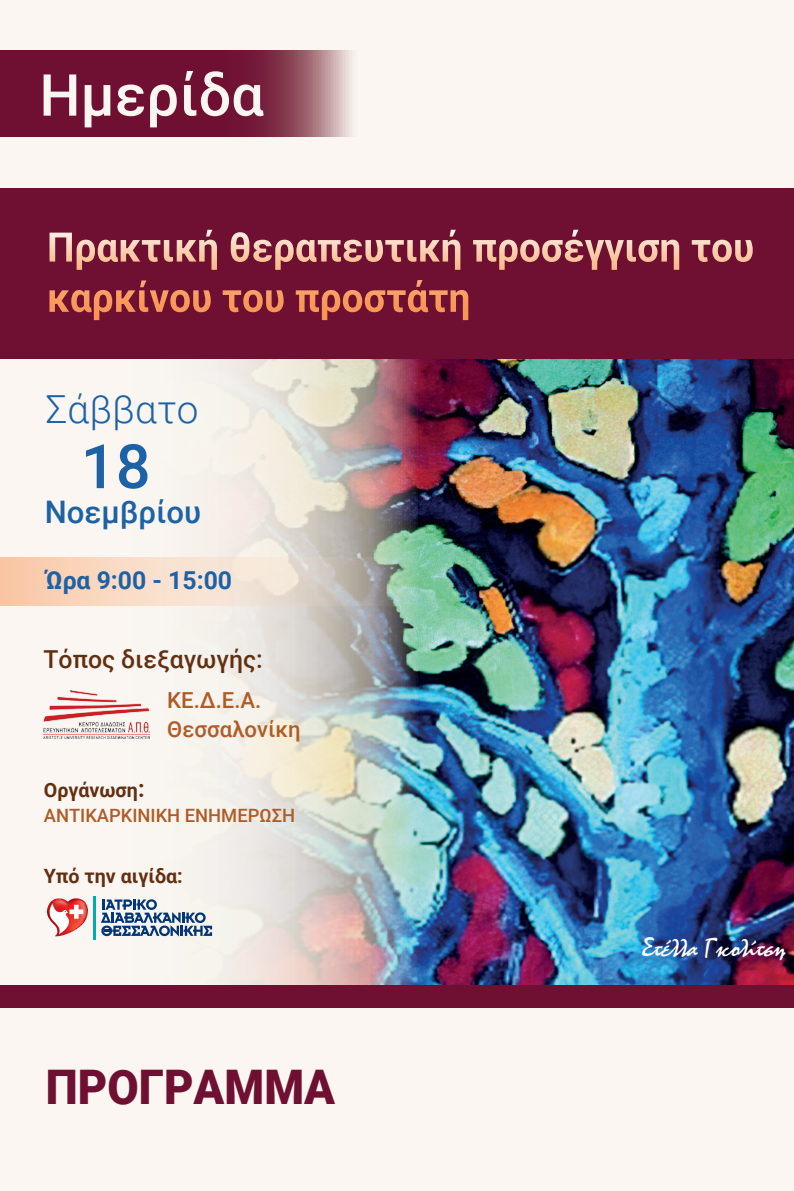
<style>
.page{position:relative;width:794px;height:1191px;background:#fbf6f2}
.page>*{position:absolute;margin:0;border:0;box-sizing:border-box;transform-origin:0 0}
.t1{font:500 61.25px "Roboto";color:#1d62a4}
.t2{font:500 57.93px "Roboto";color:#fbf6f2}
.t3{font:900 47.6px "Roboto";color:#6f1033;scale:.95 1}
.t4{font:300 38.68px "Roboto";color:#1d62a4}
.t5{font:500 30.97px "Roboto";color:#1d62a4}
.t6{font:27.3px "Mistral";color:#fff}
.t7{font:500 24.68px "Roboto";color:#622f11}
.t8{font:700 24.68px "Roboto";color:#1d62a4}
.t9{font:500 22.05px/29.1px "Roboto";color:#af5c26}
.t10{font:700 19.6px "Roboto";color:#622f11}
.t11{font:500 18.38px "Roboto";color:#af5c26}
.s1{font-size:23.28px}
</style>
<div class="page">
<img style="left:417px;top:359px;width:377px;height:626px">
<svg style="left:0;top:50px;width:352px;height:87px;background:#7d2946"></svg>
<svg style="left:43px;top:359px;width:374px;height:626px"></svg>
<svg style="left:0;top:557px;width:431px;height:49px;background:#e0d1be"></svg>
<img style="left:44px;top:690px;width:105px;height:48px">
<div style="left:0;top:985px;width:794px;height:22px;background:#6f1033"></div>
<hr style="left:94px;top:896px;width:2px;height:43px;background:#00afad">
<svg style="left:101px;top:899px;width:111px;height:37px"></svg>
<svg style="left:47px;top:898px;width:41px;height:38px"></svg>
<div style="left:0;top:188px;width:794px;height:171px;background:#6f1033"></div>
<svg style="left:50px;top:230px;width:682px;height:40px"></svg>
<h2 class="t2" style="left:39px;top:54px;width:226px">Ημερίδα</h2>
<h3 class="t4" style="left:46px;top:382px;width:154px">Σάββατο</h3>
<h1 class="t1" style="left:81px;top:423px;width:71px">18</h1>
<h3 class="t5" style="left:45px;top:490px;width:158px">Νοεμβρίου</h3>
<p class="t8" style="left:46px;top:563px;width:188px">Ώρα 9:00 - 15:00</p>
<p class="t7" style="left:44px;top:641px;width:221px">Τόπος διεξαγωγής:</p>
<p class="t9" style="left:167px;top:685px;width:135px">ΚΕ.∆.Ε.Α.<br>Θεσσαλονίκη</p>
<p class="t10" style="left:44px;top:776px;width:102px">Οργάνωση<span class="s1">:</span></p>
<p class="t11" style="left:44px;top:803px;width:253px">ΑΝΤΙΚΑΡΚΙΝΙΚΗ ΕΝΗΜΕΡΩΣΗ</p>
<p class="t10" style="left:44px;top:862px;width:140px">Υπό την αιγίδα:</p>
<h3 class="t3" style="left:46px;top:1054px;width:306px">ΠΡΟΓΡΑΜΜΑ</h3>
<h3 class="t6" style="left:643px;top:931px;width:144px">Στέλλα Γκολίτση</h3>
</div>
